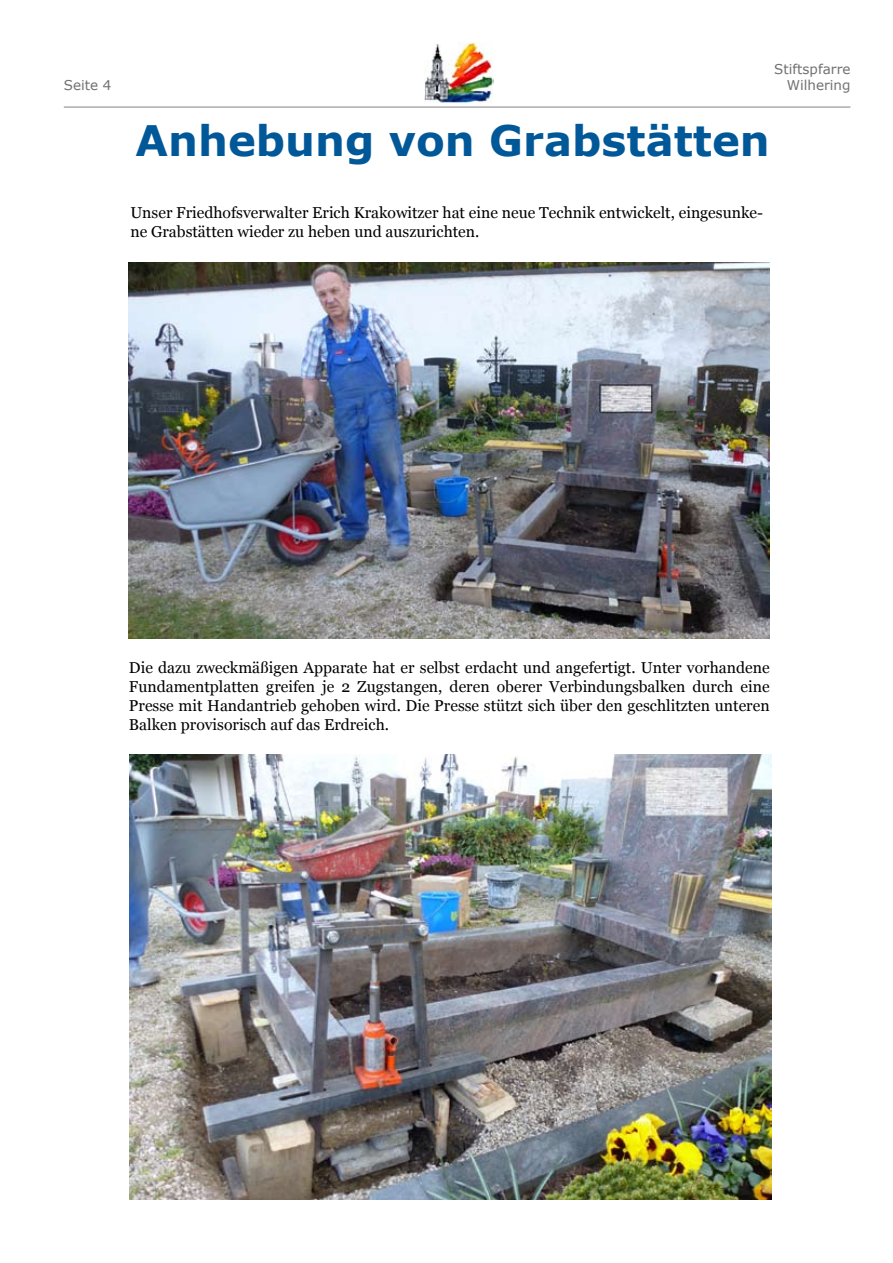
<style>
.page{position:relative;width:893px;height:1263px;background:#fff}
.page>*{position:absolute;margin:0;border:0;box-sizing:border-box;transform-origin:0 0}
.t1{font:700 42px "Verdana";color:#005899}
.t2{font:15.75px/18.9px "Georgia";color:#000}
.t3{font:13.5px/16.2px "Verdana";color:#707173;text-align:right}
</style>
<div class="page">
<hr style="left:64px;top:107px;width:786px;height:1px;background:#000">
<img style="left:425px;top:43px;width:69px;height:60px">
<img style="left:130px;top:755px;width:641px;height:444px">
<img style="left:129px;top:263px;width:641px;height:375px">
<p class="t3" style="left:64px;top:77px;width:49px">Seite 4</p>
<p class="t3" style="left:774px;top:61px;width:78px">Stiftspfarre<br>Wilhering</p>
<h1 class="t1" style="left:136px;top:111px;width:636px">Anhebung von Grabstätten</h1>
<p class="t2" style="left:130px;top:204px;width:634px">Unser Friedhofsverwalter Erich Krakowitzer hat eine neue Technik entwickelt, eingesunke&shy;ne Grabstätten wieder zu heben und auszurichten.</p>
<p class="t2" style="left:129px;top:658px;width:642px;text-align:justify">Die dazu zweckmäßigen Apparate hat er selbst erdacht und angefertigt. Unter vorhandene Fundamentplatten greifen je 2 Zugstangen, deren oberer Verbindungsbalken durch eine Presse mit Handantrieb gehoben wird. Die Presse stützt sich über den geschlitzten unteren Balken provisorisch auf das Erdreich.</p>
</div>
